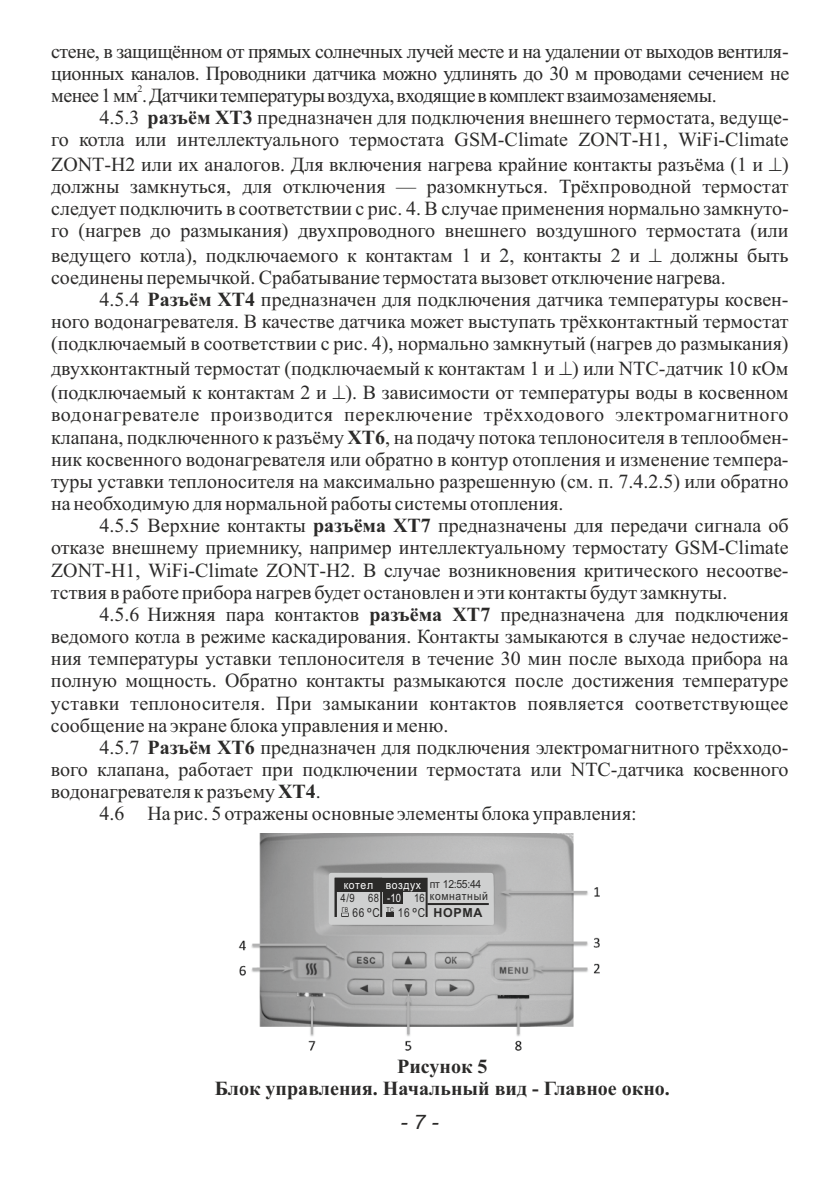
<style>
.page{position:relative;width:840px;height:1191px;background:#fff}
.page>*{position:absolute;margin:0;border:0;box-sizing:border-box;transform-origin:0 0}
.t1{font:20px/22.2px "Times New Roman";color:#2b2a29;text-align:justify}
.t2{font:20px/22.2px "Times New Roman";letter-spacing:-.025em;color:#2b2a29}
.t3{font:700 20px/22.2px "Times New Roman";color:#2b2a29;text-align:center}
.t4{font:italic 20px "Arial";color:#2b2a29;scale:1.08 1}
.t5{font:12.4px "Arial Narrow";color:#2b2a29}
.t6{font:11.6px "Arial Narrow";color:#2b2a29}
.t7{font:11.4px "Arial Narrow";letter-spacing:.045em;color:#fefefe;scale:1.11 1}
.t8{font:11.4px "Arial Narrow";letter-spacing:.05em;color:#2b2a29;scale:1.1 1}
.t9{font:11.2px "Arial Narrow";letter-spacing:-.025em;color:#2b2a29;scale:1.14 1}
.t10{font:10px "Times New Roman";color:#2b2a29}
.s1{font-weight:700}
.s2{font-family:"Arial"}
.s3{font-family:"Arial";font-weight:700}
.s4{color:#fefefe}
</style>
<div class="page">
<img style="left:238px;top:833px;width:362px;height:218px">
<div style="left:328px;top:872px;width:165px;height:53px;background:#cfd0d0;border-radius:3px"></div>
<div style="left:334px;top:877px;width:93px;height:42px;border:2px solid #2b2a29"></div>
<div style="left:335px;top:878px;width:91px;height:13px;background:#2b2a29"></div>
<div style="left:334px;top:877px;width:48px;height:42px;border:2px solid #2b2a29"></div>
<div style="left:383px;top:892px;width:19px;height:12px;background:#2b2a29"></div>
<hr style="left:427px;top:903px;width:61px;height:2px;background:#2b2a29">
<hr style="left:333px;top:917px;width:97px;height:4px;background:#cfd0d0">
<svg style="left:341px;top:912px;width:7px;height:4px"></svg>
<svg style="left:386px;top:912px;width:7px;height:4px"></svg>
<p class="t2" style="left:51px;top:42px;width:739px">стене, в защищённом от прямых солнечных лучей месте и на удалении от выходов вентиля&shy;ционных каналов. Проводники датчика можно удлинять до 30 м проводами сечением не</p>
<p class="t10" style="left:137px;top:85px;width:6px">2</p>
<p class="t2" style="left:51px;top:86px;width:666px">менее1мм .Датчикитемпературывоздуха,входящиевкомплектвзаимозаменяемы.</p>
<p class="t1" style="left:99px;top:108px;width:690px">4.5.3 <span class="s1">разъём ХТ3</span> предназначен для подключения внешнего термостата, ведуще-</p>
<p class="t1" style="left:51px;top:130px;width:738px">го котла или интеллектуального термостата GSM-Climate ZONT-H1, WiFi-Climate</p>
<p class="t1" style="left:51px;top:155px;width:738px">ZONT-H2 или их аналогов. Для включения нагрева крайние контакты разъёма (1 и ) должны замкнуться, для отключения — разомкнуться. Трёхпроводной термостат следует подключить в соответствии с рис. 4. В случае применения нормально замкнуто&shy;го (нагрев до размыкания) двухпроводного внешнего воздушного термостата (или</p>
<p class="t1" style="left:51px;top:246px;width:590px">ведущего котла), подключаемого к контактам 1 и 2, контакты 2 и</p>
<p class="t1" style="left:51px;top:246px;width:738px;text-indent:619px">должны быть соединены перемычкой. Срабатывание термостата вызовет отключение нагрева.</p>
<p class="t1" style="left:51px;top:290px;width:738px;text-indent:48px">4.5.4 <span class="s1">Разъём XT4</span> предназначен для подключения датчика температуры косвен&shy;ного водонагревателя. В качестве датчика может выступать трёхконтактный термостат (подключаемый в соответствии с рис. 4), нормально замкнутый (нагрев до размыкания)</p>
<p class="t1" style="left:51px;top:358px;width:738px;line-height:24.4px">двухконтактный термостат (подключаемый к контактам 1 и ) или NTC-датчик 10 кОм (подключаемый к контактам 2 и ). В зависимости от температуры воды в косвенном</p>
<p class="t1" style="left:51px;top:405px;width:738px">водонагревателе производится переключение трёхходового электромагнитного клапана, подключенного к разъёму <span class="s1">ХТ6</span>, на подачу потока теплоносителя в теплообмен&shy;ник косвенного водонагревателя или обратно в контур отопления и изменение темпера&shy;туры уставки теплоносителя на максимально разрешенную (см. п. 7.4.2.5) или обратно на необходимую для нормальной работы системы отопления.</p>
<p class="t1" style="left:51px;top:516px;width:738px;text-indent:48px">4.5.5 Верхние контакты <span class="s1">разъёма XT7</span> предназначены для передачи сигнала об отказе внешнему приемнику, например интеллектуальному термостату GSM-Climate ZONT-H1, WiFi-Climate ZONT-H2. В случае возникновения критического несоотве&shy;тствия в работе прибора нагрев будет остановлен и эти контакты будут замкнуты.</p>
<p class="t1" style="left:51px;top:605px;width:738px;text-indent:48px">4.5.6 Нижняя пара контактов <span class="s1">разъёма ХТ7</span> предназначена для подключения ведомого котла в режиме каскадирования. Контакты замыкаются в случае недостиже&shy;ния температуры уставки теплоносителя в течение 30 мин после выхода прибора на полную мощность. Обратно контакты размыкаются после достижения температуре уставки теплоносителя. При замыкании контактов появляется соответствующее сообщение на экране блока управления и меню.</p>
<p class="t1" style="left:99px;top:738px;width:690px">4.5.7 <span class="s1">Разъём ХТ6</span> предназначен для подключения электромагнитного трёхходо-</p>
<p class="t1" style="left:51px;top:760px;width:738px">вого клапана, работает при подключении термостата или NTC-датчика косвенного</p>
<p class="t1" style="left:51px;top:782px;width:271px">водонагревателя к разъему <span class="s1">ХТ4</span>.</p>
<p class="t1" style="left:99px;top:804px;width:538px">4.6 На рис. 5 отражены основные элементы блока управления:</p>
<p class="t9" style="left:429px;top:880px;width:47px">пт 12:55:44</p>
<p class="t8" style="left:429px;top:891px;width:54px">комнатный</p>
<p class="t5" style="left:341px;top:907px;width:142px"><sup>ГВ</sup> 66 <span class="s2">º</span>С <sup>ТС</sup> 16 <span class="s2">º</span>С <span class="s3">НОРМА</span></p>
<p class="t7" style="left:343px;top:881px;width:71px">котел воздух</p>
<p class="t6" style="left:340px;top:894px;width:85px">4/9 68 <span class="s4">-10</span> 16</p>
<p class="t3" style="left:215px;top:1057px;width:456px">Рисунок 5<br>Блок управления. Начальный вид - Главное окно.</p>
<p class="t4" style="left:400px;top:1114px;width:37px">- 7 -</p>
</div>
